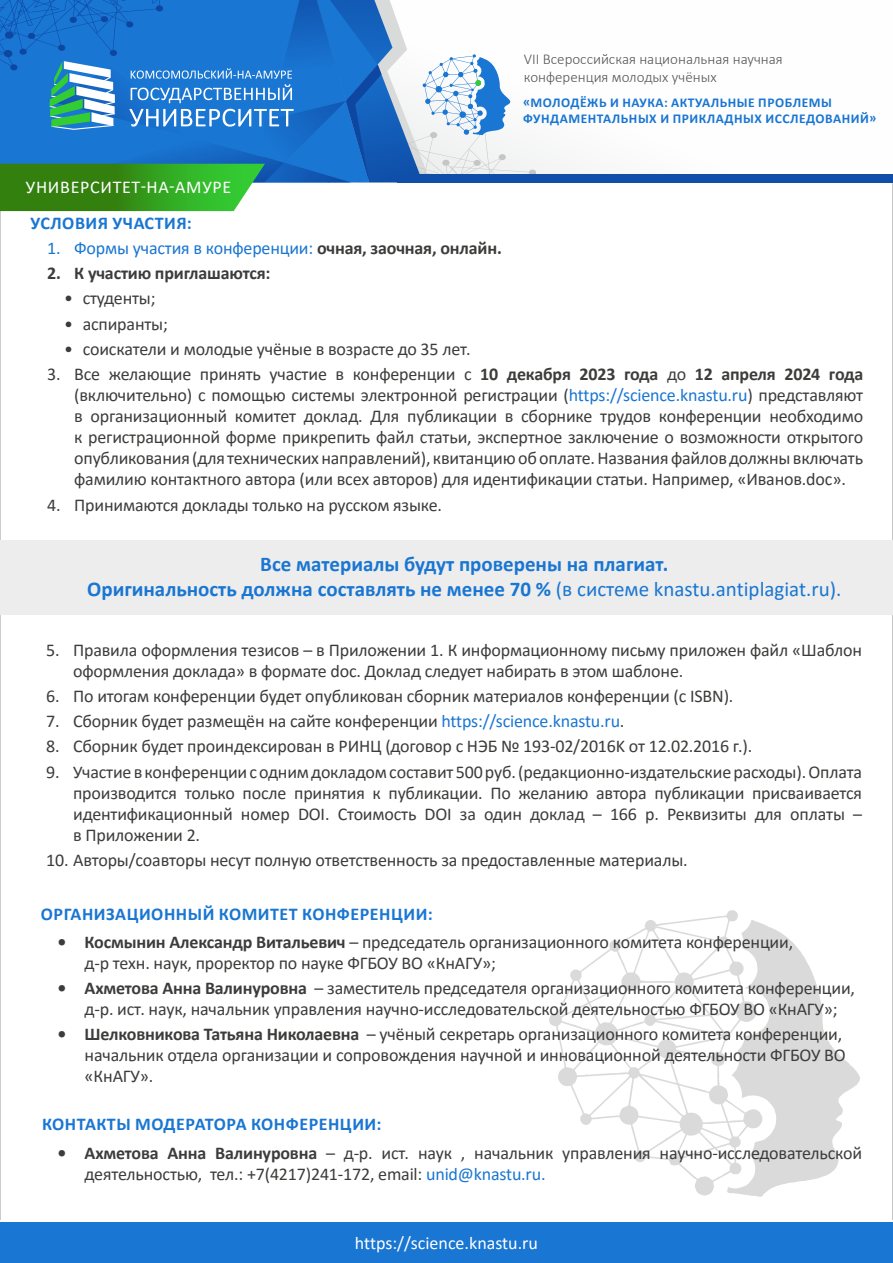
<style>
.page{position:relative;width:893px;height:1263px;background:#fff}
.page>*{position:absolute;margin:0;border:0;box-sizing:border-box;transform-origin:0 0}
.t1{font:700 21px/25.2px "Calibri";color:#1976d2;text-align:center}
.t2{font:18px/21px "Calibri";letter-spacing:-.01em;color:#3c3c3b}
.t3{font:700 18px "Calibri";letter-spacing:.03em;color:#1976d2}
.t4{font:18px "Calibri";letter-spacing:-.01em;color:#1976d2}
.t5{font:18px "Calibri";color:#fff}
.t6{font:700 18px "Calibri";letter-spacing:-.01em;color:#3c3c3b}
.t7{font:18px "Calibri";letter-spacing:.04em;color:#fff}
.t8{font:300 15px/18px "Calibri";color:#575756}
.t9{font:700 13.5px/16.2px "Calibri";letter-spacing:.04em;color:#1976d2}
.s1{font-weight:700;color:#3c3c3b}
.s2{font-weight:700}
.s3{color:#1976d2}
.s4{font-weight:400}
</style>
<div class="page">
<div style="left:398px;top:174px;width:495px;height:8px;background:#0f4fa9"></div>
<svg style="left:549px;top:910px;width:311px;height:287px"></svg>
<div style="left:736px;top:1001px;width:21px;height:20px;background:#dadada;border-radius:50%"></div>
<div style="left:0;top:540px;width:893px;height:75px;background:#ededed"></div>
<div style="left:0;top:1222px;width:893px;height:41px;background:#1976d2"></div>
<svg style="left:0;top:0;width:536px;height:211px"></svg>
<p class="t7" style="left:26px;top:174px;width:207px">УНИВЕРСИТЕТ-НА-АМУРЕ</p>
<p class="t8" style="left:524px;top:50px;width:260px">VII Всероссийская национальная научная конференция молодых учёных</p>
<p class="t9" style="left:523px;top:94px;width:355px">«МОЛОДЁЖЬ И НАУКА: АКТУАЛЬНЫЕ ПРОБЛЕМЫ<br>ФУНДАМЕНТАЛЬНЫХ И ПРИКЛАДНЫХ ИССЛЕДОВАНИЙ»</p>
<p class="t3" style="left:31px;top:210px;width:163px">УСЛОВИЯ УЧАСТИЯ:</p>
<p class="t4" style="left:47px;top:235px;width:456px">1. Формы участия в конференции: <span class="s1">очная, заочная, онлайн.</span></p>
<p class="t6" style="left:47px;top:260px;width:225px">2. К участию приглашаются:</p>
<p class="t2" style="left:64px;top:287px;width:93px">• студенты;</p>
<p class="t2" style="left:64px;top:313px;width:105px">• аспиранты;</p>
<p class="t2" style="left:64px;top:338px;width:408px">• соискатели и молодые учёные в возрасте до 35 лет.</p>
<p class="t2" style="left:74px;top:363px;width:790px;text-align:justify;text-indent:-27px">3. Все желающие принять участие в конференции с <span class="s2">10 декабря 2023 года</span> до <span class="s2">12 апреля 2024 года </span>(включительно) с помощью системы электронной регистрации (<span class="s3">https://science.knastu.ru</span>) представляют в организационный комитет доклад. Для публикации в сборнике трудов конференции необходимо к регистрационной форме прикрепить файл статьи, экспертное заключение о возможности открытого опубликования (для технических направлений), квитанцию об оплате. Названия файлов должны включать фамилию контактного автора (или всех авторов) для идентификации статьи. Например, «Иванов.doc».</p>
<p class="t2" style="left:47px;top:493px;width:396px">4. Принимаются доклады только на русском языке.</p>
<p class="t1" style="left:87px;top:551px;width:756px">Все материалы будут проверены на плагиат.<br>Оригинальность должна составлять не менее 70 % <span class="s4">(в системе knastu.antiplagiat.ru).</span></p>
<p class="t2" style="left:73px;top:639px;width:790px;text-indent:-27px">5. Правила оформления тезисов – в Приложении 1. К информационному письму приложен файл «Шаблон оформления доклада» в формате doc. Доклад следует набирать в этом шаблоне.</p>
<p class="t2" style="left:46px;top:685px;width:689px">6. По итогам конференции будет опубликован сборник материалов конференции (с ISBN).</p>
<p class="t2" style="left:46px;top:710px;width:580px">7. Сборник будет размещён на сайте конференции <span class="s3">https://science.knastu.ru</span>.</p>
<p class="t2" style="left:46px;top:735px;width:708px">8. Сборник будет проиндексирован в РИНЦ (договор с НЭБ № 193-02/2016K от 12.02.2016 г.).</p>
<p class="t2" style="left:73px;top:761px;width:790px;text-align:justify;text-indent:-27px">9. Участие в конференции с одним докладом составит 500 руб. (редакционно-издательские расходы). Оплата производится только после принятия к публикации. По желанию автора публикации присваивается идентификационный номер DOI. Стоимость DOI за один доклад – 166 р. Реквизиты для оплаты – в Приложении 2.</p>
<p class="t2" style="left:46px;top:849px;width:643px">10. Авторы/соавторы несут полную ответственность за предоставленные материалы.</p>
<p class="t3" style="left:41px;top:901px;width:393px">ОРГАНИЗАЦИОННЫЙ КОМИТЕТ КОНФЕРЕНЦИИ:</p>
<p class="t2" style="left:85px;top:931px;width:710px;text-indent:-27px"><span class="s2">• Космынин Александр Витальевич</span> – председатель организационного комитета конференции, д-р техн. наук, проректор по науке ФГБОУ ВО «КнАГУ»;</p>
<p class="t2" style="left:58px;top:977px;width:799px;text-align:center"><span class="s2">• Ахметова Анна Валинуровна</span> – заместитель председателя организационного комитета конференции, д-р. ист. наук, начальник управления научно-исследовательской деятельностью ФГБОУ ВО «КнАГУ»;</p>
<p class="t2" style="left:85px;top:1023px;width:763px;text-indent:-27px"><span class="s2">• Шелковникова Татьяна Николаевна</span> – учёный секретарь организационного комитета конференции, начальник отдела организации и сопровождения научной и инновационной деятельности ФГБОУ ВО «КнАГУ».</p>
<p class="t3" style="left:42px;top:1111px;width:341px">КОНТАКТЫ МОДЕРАТОРА КОНФЕРЕНЦИИ:</p>
<p class="t2" style="left:85px;top:1142px;width:779px;text-indent:-27px"><span class="s2">• Ахметова Анна Валинуровна</span> – д-р. ист. наук , начальник управления научно-исследовательской деятельностью, тел.: +7(4217)241-172, email: <span class="s3">unid@knastu.ru.</span></p>
<p class="t5" style="left:355px;top:1230px;width:185px">https://science.knastu.ru</p>
</div>
